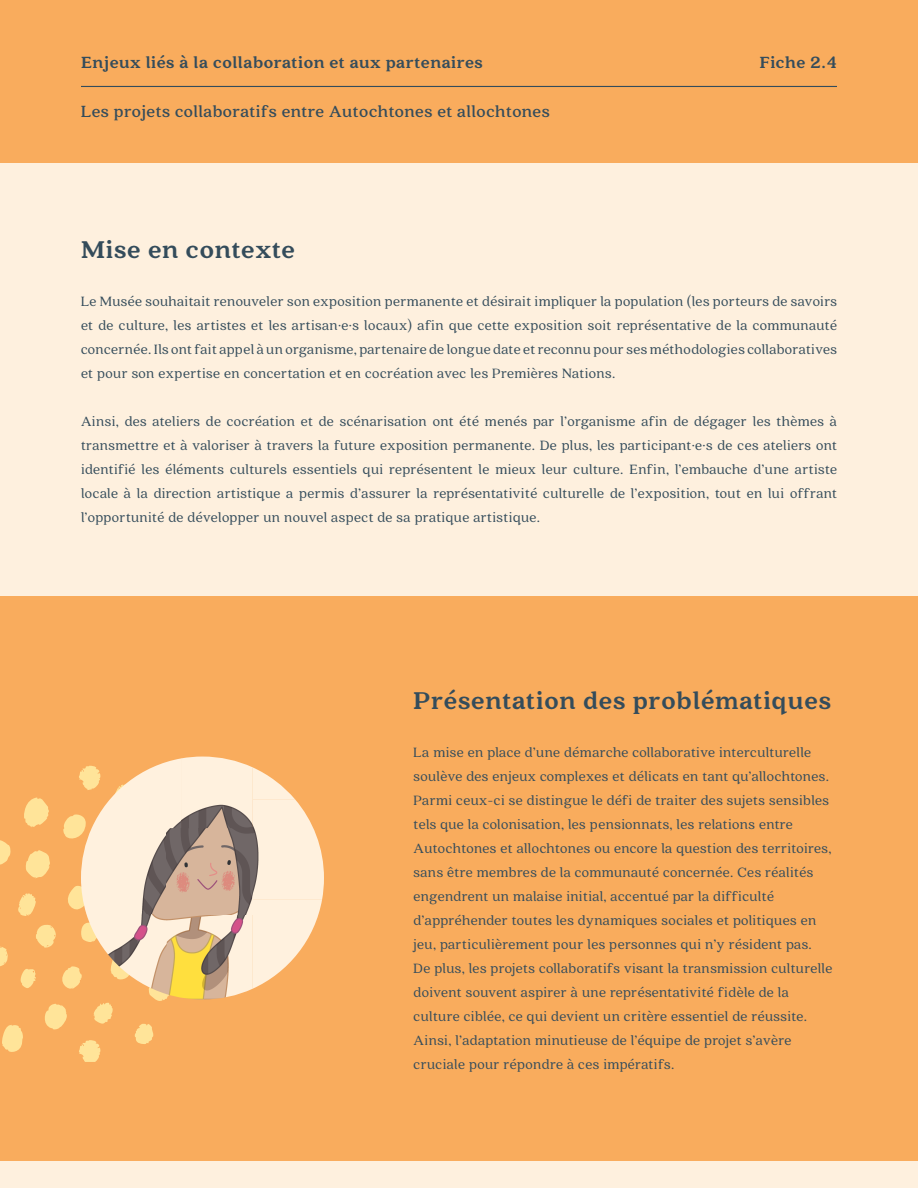
<style>
.page{position:relative;width:918px;height:1188px;background:#f9ac5d}
.page>*{position:absolute;margin:0;border:0;box-sizing:border-box;transform-origin:0 0}
.t1{font:900 27px "Quincy CF";letter-spacing:.025em;color:#344c5b}
.Titre{font:700 18px "Quincy CF";letter-spacing:.025em;color:#344c5b}
.Titre_chapitre{font:900 18px "Quincy CF";letter-spacing:.025em;color:#344c5b}
.t2{font:15px/24px "Quincy CF";letter-spacing:.025em;color:#344c5b;text-align:justify}
</style>
<div class="page">
<div style="left:0;top:1161px;width:918px;height:27px;background:#fef0de"></div>
<div style="left:0;top:163px;width:918px;height:432px;background:#fef0de"></div>
<hr style="left:81px;top:86px;width:756px;height:1px;background:#344c5b">
<svg style="left:0;top:765px;width:167px;height:297px"></svg>
<img style="left:86px;top:914px;width:81px;height:80px">
<img style="left:167px;top:914px;width:85px;height:86px">
<img style="left:252px;top:900px;width:70px;height:89px">
<img style="left:81px;top:828px;width:172px;height:86px">
<img style="left:252px;top:799px;width:72px;height:101px">
<img style="left:92px;top:757px;width:161px;height:71px">
<img style="left:252px;top:767px;width:43px;height:33px">
<p class="Titre_chapitre" style="left:81px;top:52px;width:403px">Enjeux liés à la collaboration et aux partenaires</p>
<p class="Titre" style="left:81px;top:101px;width:470px">Les projets collaboratifs entre Autochtones et allochtones</p>
<p class="Titre_chapitre" style="left:760px;top:52px;width:79px">Fiche 2.4</p>
<h2 class="t1" style="left:81px;top:233px;width:216px">Mise en contexte</h2>
<p class="t2" style="left:81px;top:289px;width:758px">Le Musée souhaitait renouveler son exposition permanente et désirait impliquer la population (les porteurs de savoirs et de culture, les artistes et les artisan·e·s locaux) afin que cette exposition soit représentative de la communauté concernée. Ils ont fait appel à un organisme, partenaire de longue date et reconnu pour ses méthodologies collaboratives et pour son expertise en concertation et en cocréation avec les Premières Nations.</p>
<p class="t2" style="left:81px;top:409px;width:758px">Ainsi, des ateliers de cocréation et de scénarisation ont été menés par l’organisme afin de dégager les thèmes à transmettre et à valoriser à travers la future exposition permanente. De plus, les participant·e·s de ces ateliers ont identifié les éléments culturels essentiels qui représentent le mieux leur culture. Enfin, l’embauche d’une artiste locale à la direction artistique a permis d’assurer la représentativité culturelle de l’exposition, tout en lui offrant l’opportunité de développer un nouvel aspect de sa pratique artistique.</p>
<h2 class="t1" style="left:414px;top:684px;width:419px">Présentation des problématiques</h2>
<p class="t2" style="left:414px;top:740px;width:420px;text-align:left">La mise en place d’une démarche collaborative interculturelle soulève des enjeux complexes et délicats en tant qu’allochtones.<br>Parmi ceux-ci se distingue le défi de traiter des sujets sensibles tels que la colonisation, les pensionnats, les relations entre Autochtones et allochtones ou encore la question des territoires, sans être membres de la communauté concernée. Ces réalités engendrent un malaise initial, accentué par la difficulté d’appréhender toutes les dynamiques sociales et politiques en jeu, particulièrement pour les personnes qui n’y résident pas.<br>De plus, les projets collaboratifs visant la transmission culturelle doivent souvent aspirer à une représentativité fidèle de la culture ciblée, ce qui devient un critère essentiel de réussite.<br>Ainsi, l’adaptation minutieuse de l’équipe de projet s’avère cruciale pour répondre à ces impératifs.</p>
</div>
